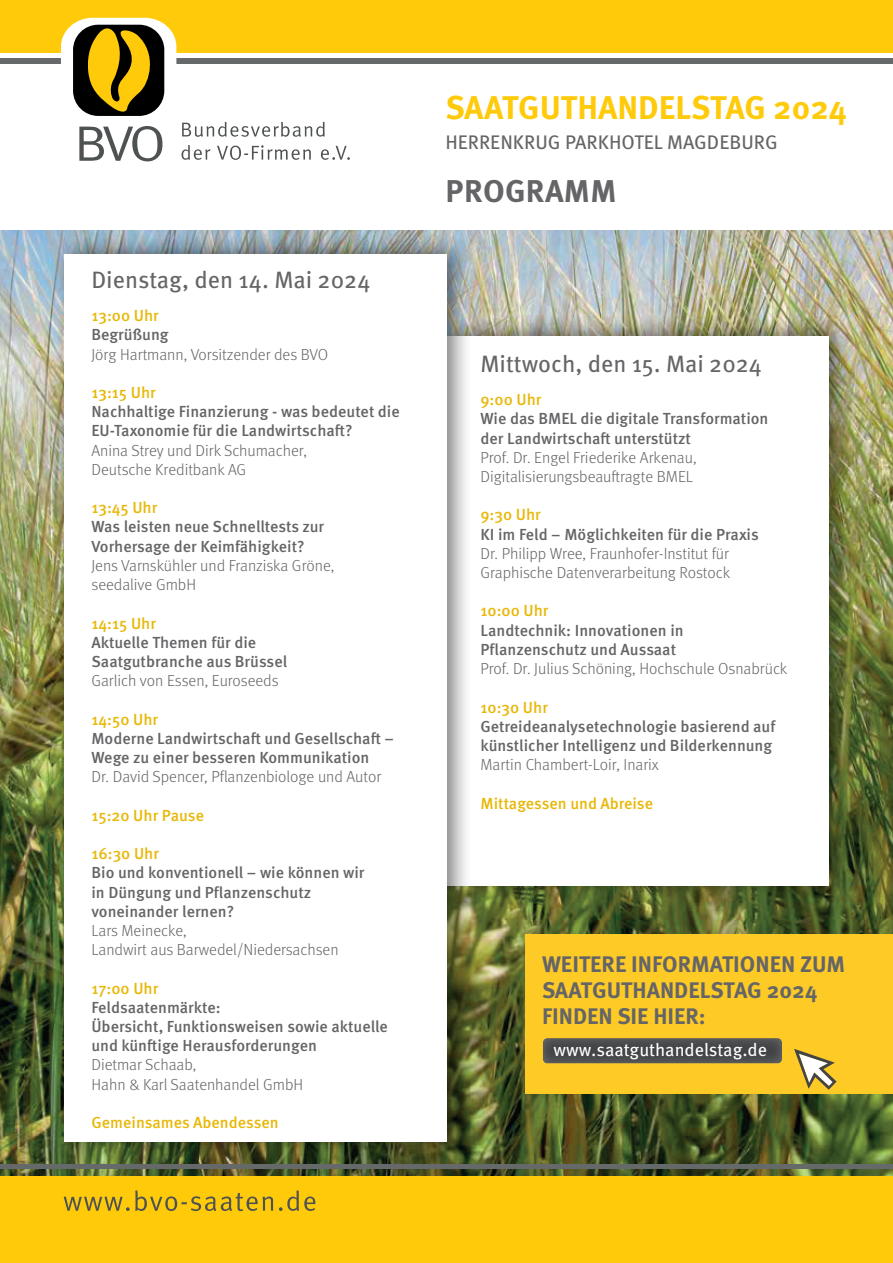
<style>
.page{position:relative;width:893px;height:1263px;background:#fff}
.page>*{position:absolute;margin:0;border:0;box-sizing:border-box;transform-origin:0 0}
.t1{font:700 32.85px "Meta Pro";color:#feca0a}
.t2{font:700 31.5px "Meta Pro";letter-spacing:.01em;color:#656568}
.t3{font:23.7px "Meta Pro";color:#656568}
.t4{font:700 22.5px/26.4px "Meta Pro";color:#656568}
.t5{font:19.65px "Meta Pro";color:#656568}
.t6{font:18px "Meta Pro";color:#fff}
.t7{font:500 16.05px/19.2px "Meta Pro";color:#656568}
.t8{font:300 16.05px/19.2px "Meta Pro";color:#656568}
.t9{font:500 16.05px "Meta Pro";color:#e8b809}
</style>
<div class="page">
<img style="left:0;top:230px;width:893px;height:947px">
<div style="left:435px;top:314px;width:420px;height:587px;background:#000001;opacity:.5"></div>
<div style="left:446px;top:336px;width:382px;height:549px;background:#fff"></div>
<div style="left:0;top:59px;width:893px;height:5px;background:#656969"></div>
<div style="left:0;top:0;width:893px;height:53px;background:#feca0a"></div>
<hr style="left:0;top:1164px;width:893px;height:4px;background:#656969">
<div style="left:0;top:1177px;width:893px;height:86px;background:#feca0a"></div>
<svg style="left:64px;top:1190px;width:251px;height:21px"></svg>
<div style="left:53px;top:233px;width:420px;height:924px;background:#000001;opacity:.5"></div>
<div style="left:64px;top:255px;width:382px;height:887px;background:#fff"></div>
<div style="left:61px;top:18px;width:115px;height:105px;background:#fff;border-radius:30px"></div>
<div style="left:73px;top:25px;width:91px;height:91px;background:#000001;border-radius:25px"></div>
<svg style="left:87px;top:24px;width:70px;height:92px"></svg>
<svg style="left:182px;top:145px;width:168px;height:15px"></svg>
<svg style="left:182px;top:122px;width:143px;height:15px"></svg>
<svg style="left:79px;top:126px;width:83px;height:35px"></svg>
<div style="left:526px;top:934px;width:367px;height:159px;background:#feca26"></div>
<div style="left:540px;top:1035px;width:243px;height:29px;background:#fff;opacity:.28"></div>
<svg style="left:794px;top:1049px;width:43px;height:41px"></svg>
<h3 class="t3" style="left:91px;top:261px;width:281px">Dienstag, den 14. Mai 2024</h3>
<p class="t9" style="left:91px;top:303px;width:69px">13:00 Uhr</p>
<p class="t7" style="left:91px;top:324px;width:79px">Begrüßung</p>
<p class="t8" style="left:91px;top:344px;width:238px">Jörg Hartmann, Vorsitzender des BVO</p>
<p class="t9" style="left:91px;top:380px;width:66px">13:15 Uhr</p>
<p class="t7" style="left:91px;top:401px;width:310px">Nachhaltige Finanzierung - was bedeutet die<br>EU-Taxonomie für die Landwirtschaft?</p>
<p class="t8" style="left:91px;top:440px;width:217px">Anina Strey und Dirk Schumacher,<br>Deutsche Kreditbank AG</p>
<p class="t9" style="left:91px;top:495px;width:68px">13:45 Uhr</p>
<p class="t7" style="left:91px;top:516px;width:234px">Was leisten neue Schnelltests zur<br>Vorhersage der Keimfähigkeit?</p>
<p class="t8" style="left:91px;top:555px;width:244px">Jens Varnskühler und Franziska Gröne, seedalive GmbH</p>
<p class="t9" style="left:91px;top:610px;width:66px">14:15 Uhr</p>
<p class="t7" style="left:91px;top:631px;width:197px">Aktuelle Themen für die<br>Saatgutbranche aus Brüssel</p>
<p class="t8" style="left:91px;top:670px;width:189px">Garlich von Essen, Euroseeds</p>
<p class="t9" style="left:91px;top:707px;width:68px">14:50 Uhr</p>
<p class="t7" style="left:91px;top:728px;width:304px">Moderne Landwirtschaft und Gesellschaft –<br>Wege zu einer besseren Kommunikation</p>
<p class="t8" style="left:91px;top:766px;width:291px">Dr. David Spencer, Pflanzenbiologe und Autor</p>
<p class="t9" style="left:91px;top:803px;width:114px">15:20 Uhr Pause</p>
<p class="t9" style="left:91px;top:841px;width:69px">16:30 Uhr</p>
<p class="t7" style="left:91px;top:862px;width:275px">Bio und konventionell – wie können wir in Düngung und Pflanzenschutz voneinander lernen?</p>
<p class="t8" style="left:91px;top:920px;width:249px">Lars Meinecke,<br>Landwirt aus Barwedel/Niedersachsen</p>
<p class="t9" style="left:91px;top:975px;width:69px">17:00 Uhr</p>
<p class="t7" style="left:91px;top:996px;width:298px">Feldsaatenmärkte:<br>Übersicht, Funktionsweisen sowie aktuelle und künftige Herausforderungen</p>
<p class="t8" style="left:91px;top:1054px;width:213px">Dietmar Schaab,<br>Hahn &amp; Karl Saatenhandel GmbH</p>
<p class="t9" style="left:91px;top:1110px;width:189px">Gemeinsames Abendessen</p>
<h1 class="t1" style="left:445px;top:82px;width:403px">SAATGUTHANDELSTAG 2024</h1>
<p class="t5" style="left:445px;top:127px;width:334px">HERRENKRUG PARKHOTEL MAGDEBURG</p>
<h2 class="t2" style="left:446px;top:167px;width:172px">PROGRAMM</h2>
<h3 class="t3" style="left:480px;top:345px;width:283px">Mittwoch, den 15. Mai 2024</h3>
<p class="t9" style="left:480px;top:387px;width:62px">9:00 Uhr</p>
<p class="t7" style="left:480px;top:408px;width:289px">Wie das BMEL die digitale Transformation der Landwirtschaft unterstützt</p>
<p class="t8" style="left:480px;top:447px;width:218px">Prof. Dr. Engel Friederike Arkenau,<br>Digitalisierungsbeauftragte BMEL</p>
<p class="t9" style="left:480px;top:502px;width:62px">9:30 Uhr</p>
<p class="t7" style="left:480px;top:523px;width:280px">KI im Feld – Möglichkeiten für die Praxis</p>
<p class="t8" style="left:480px;top:543px;width:251px">Dr. Philipp Wree, Fraunhofer-Institut für<br>Graphische Datenverarbeitung Rostock</p>
<p class="t9" style="left:480px;top:598px;width:70px">10:00 Uhr</p>
<p class="t7" style="left:480px;top:619px;width:205px">Landtechnik: Innovationen in<br>Pflanzenschutz und Aussaat</p>
<p class="t8" style="left:480px;top:658px;width:308px">Prof. Dr. Julius Schöning, Hochschule Osnabrück</p>
<p class="t9" style="left:480px;top:694px;width:69px">10:30 Uhr</p>
<p class="t7" style="left:480px;top:715px;width:296px">Getreideanalysetechnologie basierend auf künstlicher Intelligenz und Bilderkennung</p>
<p class="t8" style="left:480px;top:754px;width:180px">Martin Chambert-Loir, Inarix</p>
<p class="t9" style="left:480px;top:790px;width:174px">Mittagessen und Abreise</p>
<h3 class="t4" style="left:542px;top:949px;width:305px">WEITERE INFORMATIONEN ZUM<br>SAATGUTHANDELSTAG 2024<br>FINDEN SIE HIER:</h3>
<p class="t6" style="left:554px;top:1036px;width:215px">www.saatguthandelstag.de</p>
</div>
